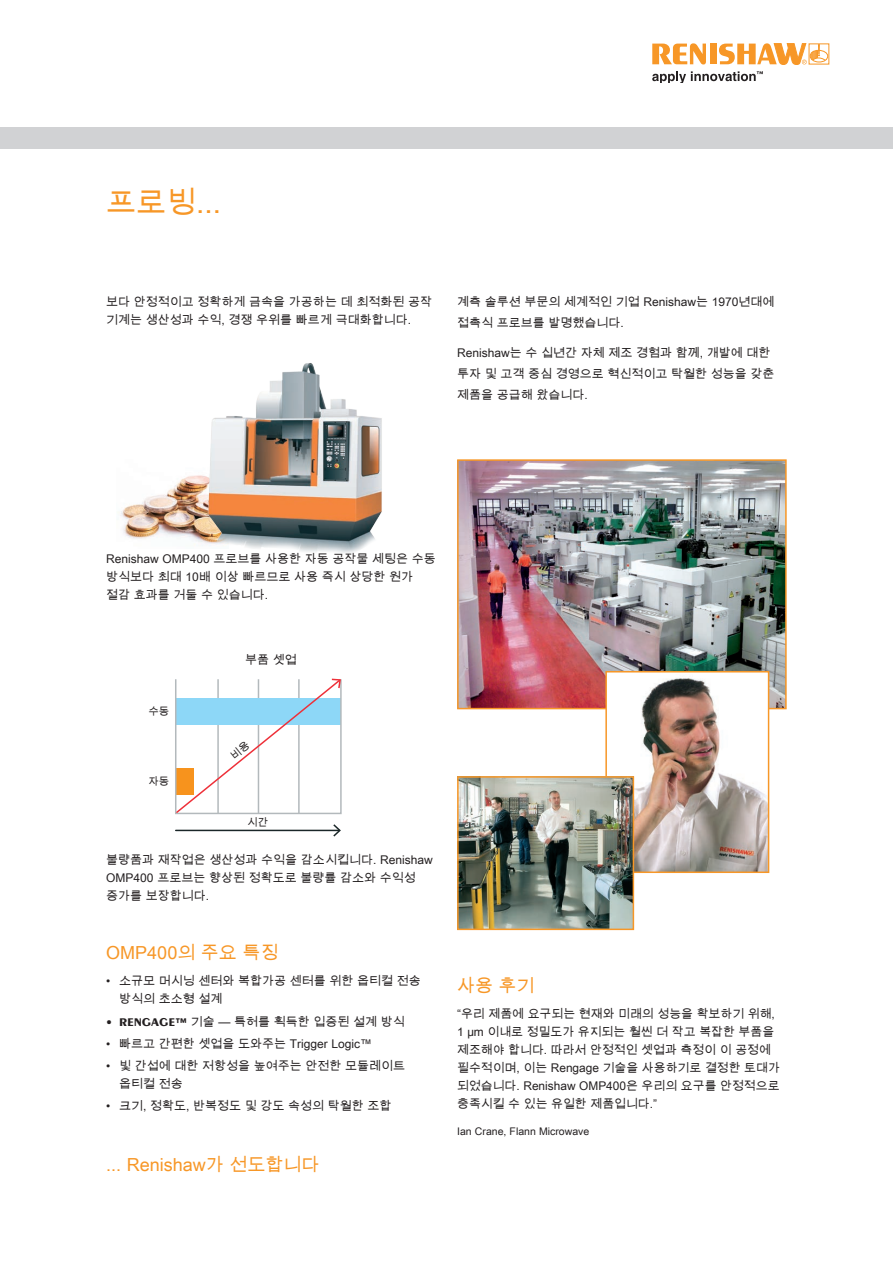
<style>
.page{position:relative;width:893px;height:1263px;background:#fff}
.page>*{position:absolute;margin:0;border:0;box-sizing:border-box;transform-origin:0 0}
.t1{font:30px "Arial Unicode MS";color:#f79727}
.t2{font:18px "Arial Unicode MS";color:#f79727}
.Text{font:12px/18px "Arial Unicode MS";color:#231f20}
.Text-2{font:10.5px "Arial Unicode MS";color:#231f20}
.s1{font-family:"Peignot LT";font-weight:700}
</style>
<div class="page">
<hr style="left:892px;top:128px;width:1px;height:148px;background:#f79727">
<div style="left:0;top:128px;width:893px;height:21px;background:#d1d2d4"></div>
<svg style="left:652px;top:43px;width:54px;height:21px"></svg>
<div style="left:710px;top:44px;width:7px;height:20px;background:#f79727"></div>
<div style="left:810px;top:50px;width:18px;height:12px;border:1px solid #f79727;border-radius:50%"></div>
<svg style="left:719px;top:43px;width:107px;height:22px"></svg>
<svg style="left:652px;top:71px;width:111px;height:12px"></svg>
<hr style="left:176px;top:830px;width:163px;height:1px;background:#1a2628">
<svg style="left:333px;top:824px;width:8px;height:12px"></svg>
<img style="left:460px;top:462px;width:324px;height:244px">
<div style="left:457px;top:459px;width:330px;height:250px;border:2px solid #f79727"></div>
<img style="left:608px;top:674px;width:158px;height:196px">
<div style="left:605px;top:671px;width:164px;height:202px;border:2px solid #f79727"></div>
<img style="left:460px;top:779px;width:171px;height:148px">
<div style="left:457px;top:776px;width:177px;height:154px;border:2px solid #f79727"></div>
<img style="left:118px;top:476px;width:73px;height:63px">
<img style="left:191px;top:363px;width:191px;height:190px">
<svg style="left:175px;top:678px;width:167px;height:136px"></svg>
<p class="t1" style="left:106px;top:180px;width:117px">프로빙...</p>
<p class="Text" style="left:106px;top:293px;width:327px">보다 안정적이고 정확하게 금속을 가공하는 데 최적화된 공작 기계는 생산성과 수익, 경쟁 우위를 빠르게 극대화합니다.</p>
<p class="Text" style="left:457px;top:291px;width:319px;line-height:21px">계측 솔루션 부문의 세계적인 기업 Renishaw는 1970년대에 접촉식 프로브를 발명했습니다.</p>
<p class="Text" style="left:457px;top:342px;width:319px;line-height:21px">Renishaw는 수 십년간 자체 제조 경험과 함께, 개발에 대한 투자 및 고객 중심 경영으로 혁신적이고 탁월한 성능을 갖춘 제품을 공급해 왔습니다.</p>
<p class="Text" style="left:106px;top:549px;width:331px">Renishaw OMP400 프로브를 사용한 자동 공작물 세팅은 수동 방식보다 최대 10배 이상 빠르므로 사용 즉시 상당한 원가 절감 효과를 거둘 수 있습니다.</p>
<p class="Text-2" style="left:148px;top:704px;width:22px">수동</p>
<p class="Text" style="left:245px;top:651px;width:53px">부품 셋업</p>
<p class="Text-2" style="left:148px;top:773px;width:22px">자동</p>
<p class="Text-2" style="left:247px;top:814px;width:22px">시간</p>
<p class="Text" style="left:106px;top:850px;width:328px">불량품과 재작업은 생산성과 수익을 감소시킵니다. Renishaw<br>OMP400 프로브는 향상된 정확도로 불량률 감소와 수익성 증가를 보장합니다.</p>
<p class="t2" style="left:106px;top:939px;width:174px">OMP400의 주요 특징</p>
<p class="Text" style="left:119px;top:972px;width:303px;text-indent:-13px">• 소규모 머시닝 센터와 복합가공 센터를 위한 옵티컬 전송 방식의 초소형 설계</p>
<p class="Text" style="left:106px;top:1012px;width:300px"><span class="s1">• RENGAGE™</span> 기술 — 특허를 획득한 입증된 설계 방식</p>
<p class="Text" style="left:106px;top:1034px;width:267px">• 빠르고 간편한 셋업을 도와주는 Trigger Logic™</p>
<p class="Text" style="left:119px;top:1057px;width:288px;text-indent:-13px">• 빛 간섭에 대한 저항성을 높여주는 안전한 모듈레이트 옵티컬 전송</p>
<p class="Text" style="left:106px;top:1097px;width:287px">• 크기, 정확도, 반복정도 및 강도 속성의 탁월한 조합</p>
<p class="t2" style="left:106px;top:1152px;width:215px">... Renishaw가 선도합니다</p>
<p class="t2" style="left:457px;top:972px;width:79px">사용 후기</p>
<p class="Text" style="left:457px;top:1005px;width:324px">“우리 제품에 요구되는 현재와 미래의 성능을 확보하기 위해,<br>1 μm 이내로 정밀도가 유지되는 훨씬 더 작고 복잡한 부품을 제조해야 합니다. 따라서 안정적인 셋업과 측정이 이 공정에 필수적이며, 이는 Rengage 기술을 사용하기로 결정한 토대가 되었습니다. Renishaw OMP400은 우리의 요구를 안정적으로 충족시킬 수 있는 유일한 제품입니다.”</p>
<p class="Text-2" style="left:457px;top:1123px;width:134px">Ian Crane, Flann Microwave</p>
</div>
